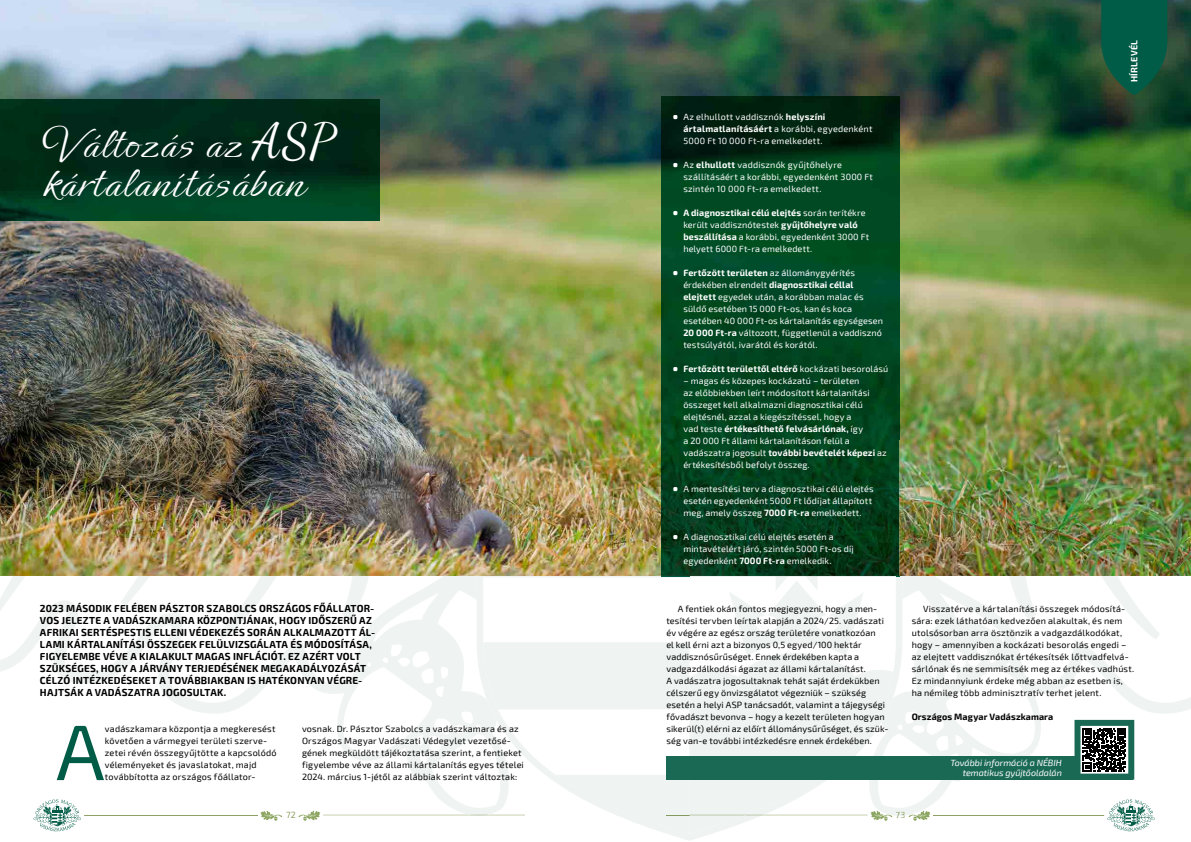
<style>
.page{position:relative;width:1191px;height:842px;background:#fff}
.page>*{position:absolute;margin:0;border:0;box-sizing:border-box;transform-origin:0 0}
.t1{font:78.6px "Exo 2";color:#005c46}
.t2{font:49px/39px "Ephesis";letter-spacing:.02em;color:#fff}
.t3{font:700 10px/12px "Exo 2";letter-spacing:.02em;color:#000}
.t4{font:9px/12px "Exo 2";letter-spacing:.02em;color:#000}
.t5{font:9px/12px "Exo 2";letter-spacing:.015em;color:#fff}
.t6{font:700 9px "Exo 2";letter-spacing:.015em;color:#fff}
.t7{font:italic 9px/10px "Exo 2";letter-spacing:-.005em;color:#fff;text-align:right}
.t8{font:700 9px "Exo 2";letter-spacing:.01em;color:#000}
.t9{font:9px "Exo 2";color:#8ea064}
.s1{font-family:"Dancing Script"}
.s2{font-weight:700;font-size:18px}
.s3{font-weight:700}
.s4{font-size:18px}
.s5{font-weight:400}
</style>
<div class="page">
<svg style="left:261px;top:816px;width:21px;height:5px"></svg>
<svg style="left:0;top:576px;width:298px;height:240px"></svg>
<svg style="left:931px;top:576px;width:260px;height:240px"></svg>
<div style="left:30px;top:797px;width:54px;height:36px;background:#fff;border-radius:50%"></div>
<svg style="left:34px;top:799px;width:47px;height:32px"></svg>
<div style="left:1104px;top:797px;width:53px;height:36px;background:#fff;border-radius:50%"></div>
<svg style="left:1107px;top:799px;width:47px;height:32px"></svg>
<img style="left:0;top:0;width:1191px;height:576px">
<img style="left:0;top:99px;width:380px;height:122px">
<div style="left:666px;top:756px;width:466px;height:24px;background:#1a6955"></div>
<svg style="left:1074px;top:720px;width:60px;height:60px"></svg>
<svg style="left:298px;top:576px;width:633px;height:258px"></svg>
<img style="left:661px;top:96px;width:238px;height:480px">
<svg style="left:1101px;top:0;width:66px;height:95px;background:#085941"></svg>
<h2 class="t2" style="left:43px;top:120px;width:293px">Változás az <span class="s1">ASP </span>kártalanításában</h2>
<p class="t3" style="left:40px;top:603px;width:337px">2023 MÁSODIK FELÉBEN PÁSZTOR SZABOLCS ORSZÁGOS FŐÁLLATOR-VOS JELEZTE A VADÁSZKAMARA KÖZPONTJÁNAK, HOGY IDŐSZERŰ AZ AFRIKAI SERTÉSPESTIS ELLENI VÉDEKEZÉS SORÁN ALKALMAZOTT ÁL-LAMI KÁRTALANÍTÁSI ÖSSZEGEK FELÜLVIZSGÁLATA ÉS MÓDOSÍTÁSA, FIGYELEMBE VÉVE A KIALAKULT MAGAS INFLÁCIÓT. EZ AZÉRT VOLT SZÜKSÉGES, HOGY A JÁRVÁNY TERJEDÉSÉNEK MEGAKADÁLYOZÁSÁT CÉLZÓ INTÉZKEDÉSEKET A TOVÁBBIAKBAN IS HATÉKONYAN VÉGRE-HAJTSÁK A VADÁSZATRA JOGOSULTAK.</p>
<h1 class="t1" style="left:56px;top:707px;width:50px">A</h1>
<p class="t4" style="left:105px;top:723px;width:173px">vadászkamara központja a megkeresést követően a vármegyei területi szerve&shy;zetei révén összegyűjtötte a kapcsolódó véleményeket és javaslatokat, majd továbbította az országos főállator-</p>
<p class="t4" style="left:302px;top:723px;width:223px">vosnak. Dr. Pásztor Szabolcs a vadászkamara és az Országos Magyar Vadászati Védegylet vezetősé&shy;gének megküldött tájékoztatása szerint, a fentieket figyelembe véve az állami kártalanítás egyes tételei 2024. március 1-jétől az alábbiak szerint változtak:</p>
<p class="t6" style="left:1128px;top:82px;width:44px;rotate:-90deg">HÍRLEVÉL</p>
<p class="t5" style="left:683px;top:111px;width:191px;text-indent:-11px"><span class="s2">•</span> Az elhullott vaddisznók <span class="s3">helyszíni ártalmatlanításáért</span> a korábbi, egyedenként<br>5000 Ft 10 000 Ft-ra emelkedett.</p>
<p class="t5" style="left:683px;top:159px;width:191px;text-indent:-11px"><span class="s2">•</span> Az <span class="s3">elhullott</span> vaddisznók gyűjtőhelyre szállításáért a korábbi, egyedenként 3000 Ft szintén 10 000 Ft-ra emelkedett.</p>
<p class="t5" style="left:683px;top:207px;width:187px;text-indent:-11px"><span class="s2">•</span> <span class="s3">A diagnosztikai célú elejtés</span> során terítékre került vaddisznótestek <span class="s3">gyűjtőhelyre való beszállítása</span> a korábbi, egyedenként 3000 Ft helyett 6000 Ft-ra emelkedett.</p>
<p class="t5" style="left:683px;top:267px;width:201px;text-indent:-11px"><span class="s2">•</span> <span class="s3">Fertőzött területen</span> az állománygyérítés érdekében elrendelt <span class="s3">diagnosztikai céllal elejtett</span> egyedek után, a korábban malac és süldő esetében 15 000 Ft-os, kan és koca esetében 40 000 Ft-os kártalanítás egységesen <span class="s3">20 000 Ft-ra</span> változott, függetlenül a vaddisznó testsúlyától, ivarától és korától.</p>
<p class="t6" style="left:672px;top:363px;width:218px"><span class="s4">•</span> Fertőzött területtől eltérő <span class="s5">kockázati besorolású</span></p>
<p class="t5" style="left:683px;top:375px;width:205px">– magas és közepes kockázatú – területen<br>az előbbiekben leírt módosított kártalanítási összeget kell alkalmazni diagnosztikai célú elejtésnél, azzal a kiegészítéssel, hogy a<br>vad teste <span class="s3">értékesíthető felvásárlónak,</span> így<br>a 20 000 Ft állami kártalanításon felül a vadászatra jogosult <span class="s3">további bevételét képezi</span> az értékesítésből befolyt összeg.</p>
<p class="t5" style="left:683px;top:483px;width:192px;text-indent:-11px"><span class="s2">•</span> A mentesítési terv a diagnosztikai célú elejtés esetén egyedenként 5000 Ft lődíjat állapított meg, amely összeg <span class="s3">7000 Ft-ra</span> emelkedett.</p>
<p class="t5" style="left:683px;top:531px;width:172px;text-indent:-11px"><span class="s2">•</span> A diagnosztikai célú elejtés esetén a mintavételért járó, szintén 5000 Ft-os díj egyedenként <span class="s3">7000 Ft-ra</span> emelkedik.</p>
<p class="t4" style="left:666px;top:603px;width:224px;text-indent:11px">A fentiek okán fontos megjegyezni, hogy a men&shy;tesítési tervben leírtak alapján a 2024/25. vadászati év végére az egész ország területére vonatkozóan<br>el kell érni azt a bizonyos 0,5 egyed/100 hektár vaddisznósűrűséget. Ennek érdekében kapta a vadgazdálkodási ágazat az állami kártalanítást.<br>A vadászatra jogosultaknak tehát saját érdekükben célszerű egy önvizsgálatot végezniük – szükség esetén a helyi ASP tanácsadót, valamint a tájegységi fővadászt bevonva – hogy a kezelt területen hogyan sikerül(t) elérni az előírt állománysűrűséget, és szük&shy;ség van-e további intézkedésre ennek érdekében.</p>
<p class="t4" style="left:911px;top:603px;width:224px;text-indent:11px">Visszatérve a kártalanítási összegek módosítá&shy;sára: ezek láthatóan kedvezően alakultak, és nem utolsósorban arra ösztönzik a vadgazdálkodókat, hogy – amennyiben a kockázati besorolás engedi – az elejtett vaddisznókat értékesítsék lőttvadfelvá&shy;sárlónak és ne semmisítsék meg az értékes vadhúst.<br>Ez mindannyiunk érdeke még abban az esetben is, ha némileg több adminisztratív terhet jelent.</p>
<p class="t8" style="left:911px;top:711px;width:143px">Országos Magyar Vadászkamara</p>
<p class="t7" style="left:950px;top:758px;width:113px">További információ a NÉBIH tematikus gyűjtőoldalán</p>
<p class="t9" style="left:286px;top:809px;width:11px">72</p>
<p class="t9" style="left:895px;top:809px;width:11px">73</p>
</div>
